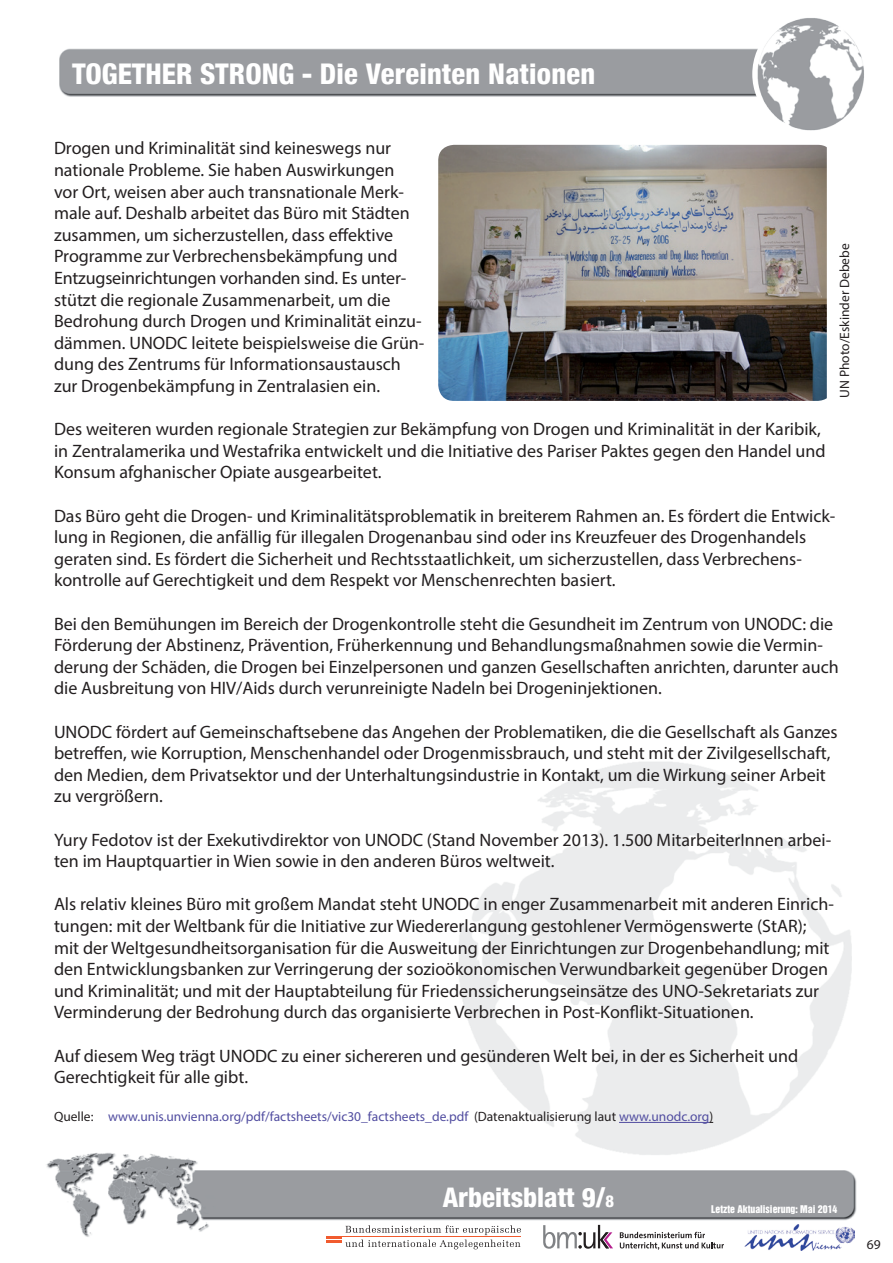
<style>
.page{position:relative;width:893px;height:1263px;background:#fff}
.page>*{position:absolute;margin:0;border:0;box-sizing:border-box;transform-origin:0 0}
.t1{font:800 condensed 28.5px "Helvetica 87";color:#fff}
.t2{font:800 condensed 27px "Helvetica 87";color:#fff}
.t3{font:18px/21.6px "Myriad Pro";color:#231f20}
.t4{font:13.5px "Myriad Pro";color:#514da0}
.t5{font:13.5px "Myriad Pro";color:#231f20}
.t6{font:9.75px "Helvetica Inserat";color:#fff}
.s1{color:#231f20}
.s2{font-size:16.5px}
</style>
<div class="page">
<img style="left:46px;top:48px;width:811px;height:1189px">
<div style="left:289px;top:1224px;width:604px;height:39px;background:#fff"></div>
<svg style="left:543px;top:1225px;width:70px;height:24px"></svg>
<svg style="left:620px;top:1232px;width:104px;height:18px"></svg>
<svg style="left:326px;top:1225px;width:195px;height:24px"></svg>
<hr style="left:326px;top:1240px;width:15px;height:3px;background:#f15b2e">
<hr style="left:341px;top:1236px;width:180px;height:1px;background:#f15b2e">
<img style="left:744px;top:1225px;width:111px;height:26px">
<img style="left:753px;top:18px;width:111px;height:122px">
<hr style="left:619px;top:1122px;width:90px;height:1px;background:#514da0">
<img style="left:436px;top:143px;width:391px;height:260px">
<div style="left:434px;top:140px;width:404px;height:265px;border:4px solid #fff;border-radius:18px"></div>
<h1 class="t1" style="left:72px;top:56px;width:524px">Together Strong - Die Vereinten Nationen</h1>
<p class="t3" style="left:54px;top:137px;width:372px">Drogen und Kriminalität sind keineswegs nur nationale Probleme. Sie haben Auswirkungen<br>vor Ort, weisen aber auch transnationale Merk&shy;male auf. Deshalb arbeitet das Büro mit Städten zusammen, um sicherzustellen, dass effektive Programme zur Verbrechensbekämpfung und Entzugseinrichtungen vorhanden sind. Es unter&shy;stützt die regionale Zusammenarbeit, um die Bedrohung durch Drogen und Kriminalität einzu&shy;dämmen. UNODC leitete beispielsweise die Grün&shy;dung des Zentrums für Informationsaustausch zur Drogenbekämpfung in Zentralasien ein.</p>
<p class="t3" style="left:54px;top:418px;width:773px">Des weiteren wurden regionale Strategien zur Bekämpfung von Drogen und Kriminalität in der Karibik, in Zentralamerika und Westafrika entwickelt und die Initiative des Pariser Paktes gegen den Handel und<br>Konsum afghanischer Opiate ausgearbeitet.</p>
<p class="t3" style="left:54px;top:504px;width:783px">Das Büro geht die Drogen- und Kriminalitätsproblematik in breiterem Rahmen an. Es fördert die Entwick&shy;lung in Regionen, die anfällig für illegalen Drogenanbau sind oder ins Kreuzfeuer des Drogenhandels geraten sind. Es fördert die Sicherheit und Rechtsstaatlichkeit, um sicherzustellen, dass Verbrechens&shy;kontrolle auf Gerechtigkeit und dem Respekt vor Menschenrechten basiert.</p>
<p class="t3" style="left:54px;top:612px;width:786px">Bei den Bemühungen im Bereich der Drogenkontrolle steht die Gesundheit im Zentrum von UNODC: die Förderung der Abstinenz, Prävention, Früherkennung und Behandlungsmaßnahmen sowie die Vermin&shy;derung der Schäden, die Drogen bei Einzelpersonen und ganzen Gesellschaften anrichten, darunter auch die Ausbreitung von HIV/Aids durch verunreinigte Nadeln bei Drogeninjektionen.</p>
<p class="t3" style="left:54px;top:720px;width:785px">UNODC fördert auf Gemeinschaftsebene das Angehen der Problematiken, die die Gesellschaft als Ganzes betreffen, wie Korruption, Menschenhandel oder Drogenmissbrauch, und steht mit der Zivilgesellschaft, den Medien, dem Privatsektor und der Unterhaltungsindustrie in Kontakt, um die Wirkung seiner Arbeit zu vergrößern.</p>
<p class="t3" style="left:54px;top:828px;width:779px">Yury Fedotov ist der Exekutivdirektor von UNODC (Stand November 2013). 1.500 MitarbeiterInnen arbei&shy;ten im Hauptquartier in Wien sowie in den anderen Büros weltweit.</p>
<p class="t3" style="left:54px;top:893px;width:781px">Als relativ kleines Büro mit großem Mandat steht UNODC in enger Zusammenarbeit mit anderen Einrich&shy;tungen: mit der Weltbank für die Initiative zur Wiedererlangung gestohlener Vermögenswerte (StAR); mit der Weltgesundheitsorganisation für die Ausweitung der Einrichtungen zur Drogenbehandlung; mit den Entwicklungsbanken zur Verringerung der sozioökonomischen Verwundbarkeit gegenüber Drogen und Kriminalität; und mit der Hauptabteilung für Friedenssicherungseinsätze des UNO-Sekretariats zur Verminderung der Bedrohung durch das organisierte Verbrechen in Post-Konflikt-Situationen.</p>
<p class="t3" style="left:54px;top:1044px;width:746px">Auf diesem Weg trägt UNODC zu einer sichereren und gesünderen Welt bei, in der es Sicherheit und<br>Gerechtigkeit für alle gibt.</p>
<p class="t4" style="left:54px;top:1108px;width:661px"><span class="s1">Quelle:</span> www.unis.unvienna.org/pdf/factsheets/vic30_factsheets_de.pdf <span class="s1">(Datenaktualisierung laut</span> www.unodc.org<span class="s1">)</span></p>
<p class="t5" style="left:836px;top:398px;width:156px;rotate:-90deg">UN Photo/Eskinder Debebe</p>
<h2 class="t2" style="left:443px;top:1181px;width:173px">Arbeitsblatt 9/<span class="s2">8</span></h2>
<p class="t6" style="left:711px;top:1204px;width:128px">Letzte Aktualisierung: Mai 2014</p>
<p class="t5" style="left:867px;top:1236px;width:15px">69</p>
</div>
